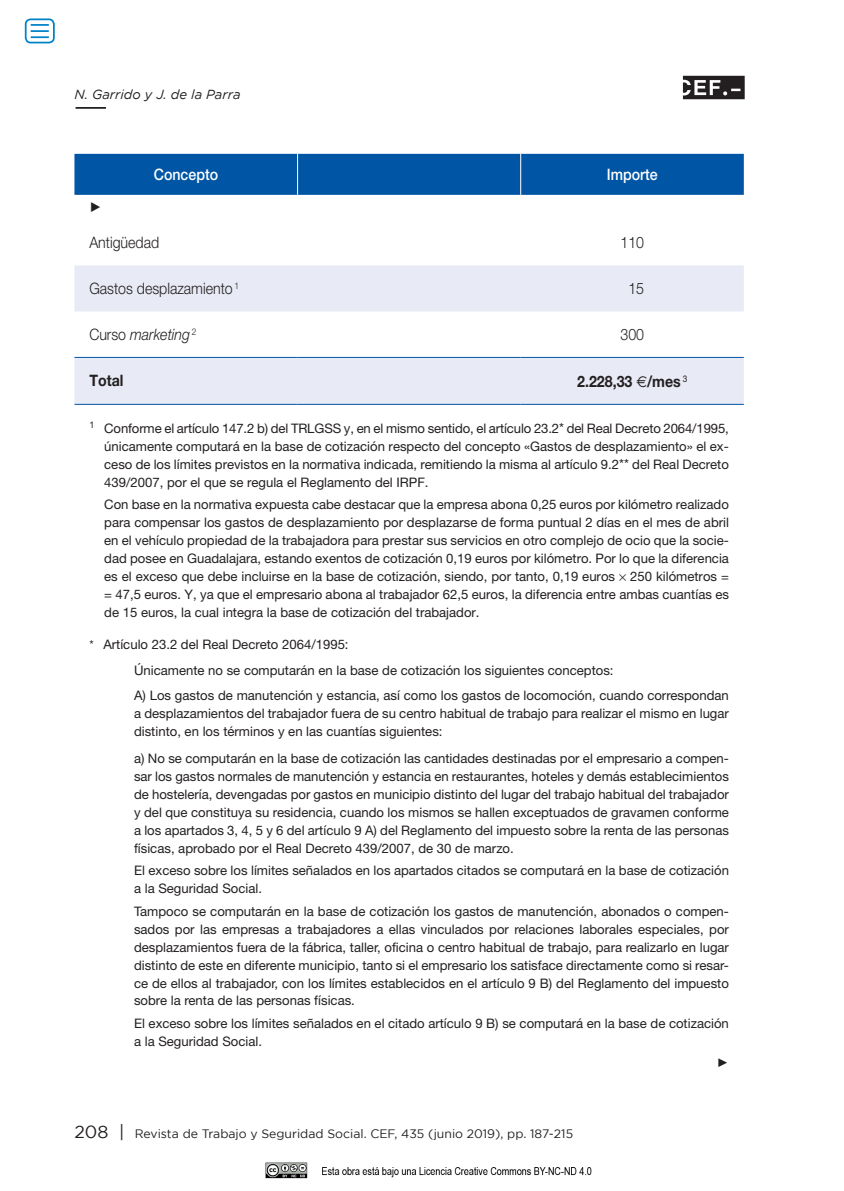
<style>
.page{position:relative;width:844px;height:1191px;background:#fff}
.page>*{position:absolute;margin:0;border:0;box-sizing:border-box;transform-origin:0 0}
.t1{font:300 15.75px "Helvetica Neue LT Std";color:#231f20;scale:.9 1}
.t2{font:700 15.75px "Helvetica Neue LT Std";color:#231f20;scale:.9 1}
.t3{font:500 15.75px "Helvetica Neue LT Std";color:#fff;scale:.9 1}
.t4{font:italic 300 15.75px "Helvetica Neue LT Std";color:#231f20;scale:.9 1}
.t5{font:14px "Times New Roman";color:#231f20;scale:.9 1}
.t6{font:13.12px/17.8px "Helvetica Neue LT Std";color:#231f20;text-align:justify}
.t7{font:italic 13.12px "Gotham";color:#231f20}
.t8{font:12.25px "Gotham";color:#231f20}
.t9{font:12.25px "Times New Roman";color:#231f20}
.s1{font-style:normal}
.s2{font-size:14px}
.s3{font-size:12.25px}
.s4{font-size:17.5px}
</style>
<div class="page">
<img style="left:265px;top:1162px;width:327px;height:17px">
<svg style="left:682px;top:76px;width:62px;height:23px"></svg>
<hr style="left:76px;top:107px;width:30px;height:2px;background:#231f20">
<div style="left:74px;top:154px;width:669px;height:41px;background:#0155a5"></div>
<svg style="left:74px;top:265px;width:669px;height:139px;fill:#e8eaf5"></svg>
<hr style="left:74px;top:357px;width:223px;height:1px;background:#0155a5">
<hr style="left:297px;top:357px;width:223px;height:1px;background:#0155a5">
<hr style="left:520px;top:357px;width:223px;height:1px;background:#0155a5">
<hr style="left:297px;top:154px;width:1px;height:41px;background:#fff">
<hr style="left:520px;top:154px;width:1px;height:41px;background:#fff">
<hr style="left:74px;top:404px;width:223px;height:1px;background:#0155a5">
<hr style="left:297px;top:404px;width:223px;height:1px;background:#0155a5">
<hr style="left:520px;top:404px;width:223px;height:1px;background:#0155a5">
<div style="left:25px;top:18px;width:30px;height:25px;border:2px solid #0082c8;border-radius:5px"></div>
<svg style="left:31px;top:24px;width:18px;height:14px"></svg>
<svg style="left:636px;top:376px;width:10px;height:11px"></svg>
<p class="t7" style="left:74px;top:87px;width:168px">N. Garrido y J. de la Parra</p>
<p class="t3" style="left:154px;top:165px;width:73px">Concepto</p>
<p class="t3" style="left:606px;top:165px;width:58px">Importe</p>
<p class="t5" style="left:89px;top:197px;width:15px">►</p>
<p class="t1" style="left:89px;top:233px;width:79px">Antigüedad</p>
<p class="t1" style="left:620px;top:233px;width:28px">110</p>
<p class="t1" style="left:89px;top:279px;width:168px">Gastos desplazamiento <sup>1</sup></p>
<p class="t1" style="left:628px;top:279px;width:19px">15</p>
<p class="t4" style="left:89px;top:325px;width:120px"><span class="s1">Curso</span> marketing <sup>2</sup></p>
<p class="t1" style="left:620px;top:325px;width:28px">300</p>
<p class="t2" style="left:89px;top:371px;width:39px">Total</p>
<p class="t2" style="left:577px;top:372px;width:124px">2.228,33 /mes <sup>3</sup></p>
<p class="t6" style="left:104px;top:419px;width:626px;text-indent:-15px"><sup>1</sup> Conforme el artículo 147.2 b) del TRLGSS y, en el mismo sentido, el artículo 23.2<span class="s2">*</span> del Real Decreto 2064/1995, únicamente computará en la base de cotización respecto del concepto «Gastos de desplazamiento» el ex&shy;ceso de los límites previstos en la normativa indicada, remitiendo la misma al artículo 9.2<span class="s2">**</span> del Real Decreto 439/2007, por el que se regula el Reglamento del IRPF.</p>
<p class="t6" style="left:104px;top:495px;width:626px">Con base en la normativa expuesta cabe destacar que la empresa abona 0,25 euros por kilómetro realizado para compensar los gastos de desplazamiento por desplazarse de forma puntual 2 días en el mes de abril en el vehículo propiedad de la trabajadora para prestar sus servicios en otro complejo de ocio que la socie&shy;dad posee en Guadalajara, estando exentos de cotización 0,19 euros por kilómetro. Por lo que la diferencia es el exceso que debe incluirse en la base de cotización, siendo, por tanto, 0,19 euros 250 kilómetros = = 47,5 euros. Y, ya que el empresario abona al trabajador 62,5 euros, la diferencia entre ambas cuantías es de 15 euros, la cual integra la base de cotización del trabajador.</p>
<p class="t6" style="left:134px;top:631px;width:596px;line-height:25.4px;text-align:left;text-indent:-45px"><span class="s3">*</span> Artículo 23.2 del Real Decreto 2064/1995:<br>Únicamente no se computarán en la base de cotización los siguientes conceptos:<br>A) Los gastos de manutención y estancia, así como los gastos de locomoción, cuando correspondan</p>
<p class="t6" style="left:134px;top:704px;width:596px">a desplazamientos del trabajador fuera de su centro habitual de trabajo para realizar el mismo en lugar distinto, en los términos y en las cuantías siguientes:</p>
<p class="t6" style="left:134px;top:749px;width:596px">a) No se computarán en la base de cotización las cantidades destinadas por el empresario a compen&shy;sar los gastos normales de manutención y estancia en restaurantes, hoteles y demás establecimientos de hostelería, devengadas por gastos en municipio distinto del lugar del trabajo habitual del trabajador y del que constituya su residencia, cuando los mismos se hallen exceptuados de gravamen conforme a los apartados 3, 4, 5 y 6 del artículo 9 A) del Reglamento del impuesto sobre la renta de las personas físicas, aprobado por el Real Decreto 439/2007, de 30 de marzo.</p>
<p class="t6" style="left:134px;top:861px;width:596px">El exceso sobre los límites señalados en los apartados citados se computará en la base de cotización a la Seguridad Social.</p>
<p class="t6" style="left:134px;top:902px;width:596px">Tampoco se computarán en la base de cotización los gastos de manutención, abonados o compen&shy;sados por las empresas a trabajadores a ellas vinculados por relaciones laborales especiales, por desplazamientos fuera de la fábrica, taller, oficina o centro habitual de trabajo, para realizarlo en lugar distinto de este en diferente municipio, tanto si el empresario los satisface directamente como si resar&shy;ce de ellos al trabajador, con los límites establecidos en el artículo 9 B) del Reglamento del impuesto sobre la renta de las personas físicas.</p>
<p class="t6" style="left:134px;top:1014px;width:596px">El exceso sobre los límites señalados en el citado artículo 9 B) se computará en la base de cotización a la Seguridad Social.</p>
<p class="t9" style="left:716px;top:1054px;width:14px">►</p>
<p class="t8" style="left:74px;top:1127px;width:500px"><span class="s4">208 |</span> Revista de Trabajo y Seguridad Social. CEF, 435 (junio 2019), pp. 187-215</p>
</div>
